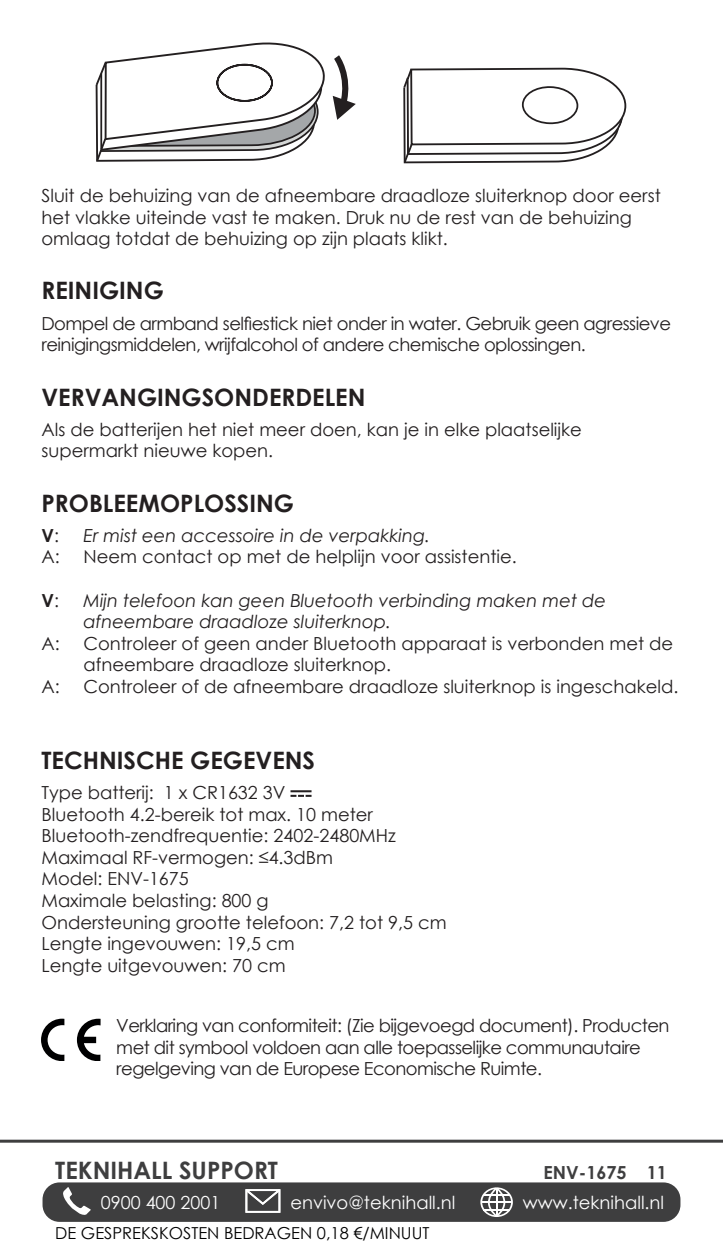
<style>
.page{position:relative;width:723px;height:1259px;background:#fff}
.page>*{position:absolute;margin:0;border:0;box-sizing:border-box;transform-origin:0 0}
.Rubrik{font:700 24px "Century Gothic";color:#231f20}
.t1{font:700 24px "Century Gothic";color:#3e3e3f}
.Brød_tabualtor{font:18px/21.6px "Century Gothic";color:#231f20}
.Brødtekst{font:18px/21.6px "Century Gothic";letter-spacing:-.03em;color:#231f20}
.Brødtekst-2{font:18px/21.6px "Century Gothic";color:#231f20}
.Brød_tabualtor-2{font:italic 18px/21.6px "Century Gothic";color:#231f20}
.t2{font:18px "Century Gothic";color:#fff}
.t3{font:700 18px "Century Gothic";color:#3e3e3f}
.Brød_tabualtor-3{font:700 18px "Century Gothic";color:#231f20}
.t4{font:16.5px "Century Gothic";color:#000001}
.s1{font-weight:400}
</style>
<div class="page">
<div style="left:43px;top:1182px;width:637px;height:39px;background:#3e3e3f;border-radius:17px"></div>
<svg style="left:63px;top:1187px;width:28px;height:28px"></svg>
<svg style="left:245px;top:1189px;width:35px;height:23px"></svg>
<svg style="left:480px;top:1187px;width:33px;height:30px"></svg>
<hr style="left:0;top:1139px;width:723px;height:3px;background:#3e3e3f">
<svg style="left:403px;top:67px;width:224px;height:97px"></svg>
<div style="left:522px;top:86px;width:56px;height:39px;border:2px solid #231f20;border-radius:50%"></div>
<svg style="left:95px;top:42px;width:261px;height:120px"></svg>
<hr style="left:290px;top:790px;width:21px;height:2px;background:#231f20">
<svg style="left:290px;top:795px;width:21px;height:2px"></svg>
<svg style="left:77px;top:1018px;width:24px;height:42px"></svg>
<svg style="left:41px;top:1018px;width:23px;height:42px"></svg>
<p class="Brødtekst-2" style="left:41px;top:184px;width:621px">Sluit de behuizing van de afneembare draadloze sluiterknop door eerst het vlakke uiteinde vast te maken. Druk nu de rest van de behuizing omlaag totdat de behuizing op zijn plaats klikt.</p>
<p class="Rubrik" style="left:41px;top:272px;width:124px">REINIGING</p>
<p class="Brødtekst" style="left:41px;top:312px;width:631px">Dompel de armband selfiestick niet onder in water. Gebruik geen agressieve reinigingsmiddelen, wrijfalcohol of andere chemische oplossingen.</p>
<p class="Rubrik" style="left:41px;top:378px;width:325px">VERVANGINGSONDERDELEN</p>
<p class="Brødtekst-2" style="left:41px;top:418px;width:542px">Als de batterijen het niet meer doen, kan je in elke plaatselijke supermarkt nieuwe kopen.</p>
<p class="Rubrik" style="left:41px;top:484px;width:254px">PROBLEEMOPLOSSING</p>
<p class="Brød_tabualtor-3" style="left:41px;top:521px;width:19px">V<span class="s1">:</span></p>
<p class="Brød_tabualtor-2" style="left:83px;top:524px;width:348px">Er mist een accessoire in de verpakking.</p>
<p class="Brød_tabualtor" style="left:41px;top:546px;width:20px">A:</p>
<p class="Brød_tabualtor" style="left:83px;top:546px;width:435px">Neem contact op met de helplijn voor assistentie.</p>
<p class="Brød_tabualtor-3" style="left:41px;top:586px;width:19px">V<span class="s1">:</span></p>
<p class="Brød_tabualtor-2" style="left:83px;top:589px;width:524px">Mijn telefoon kan geen Bluetooth verbinding maken met de afneembare draadloze sluiterknop.</p>
<p class="Brød_tabualtor" style="left:41px;top:632px;width:20px">A:</p>
<p class="Brød_tabualtor" style="left:83px;top:632px;width:591px">Controleer of geen ander Bluetooth apparaat is verbonden met de afneembare draadloze sluiterknop.</p>
<p class="Brød_tabualtor" style="left:41px;top:675px;width:20px">A:</p>
<p class="Brød_tabualtor" style="left:83px;top:675px;width:596px">Controleer of de afneembare draadloze sluiterknop is ingeschakeld.</p>
<p class="Rubrik" style="left:41px;top:742px;width:275px">TECHNISCHE GEGEVENS</p>
<p class="Brød_tabualtor" style="left:41px;top:781px;width:246px">Type batterij: 1 x CR1632 3V</p>
<p class="Brød_tabualtor" style="left:41px;top:803px;width:333px">Bluetooth 4.2-bereik tot max. 10 meter</p>
<p class="Brød_tabualtor" style="left:41px;top:824px;width:356px">Bluetooth-zendfrequentie: 2402-2480MHz</p>
<p class="Brød_tabualtor" style="left:41px;top:846px;width:293px">Maximaal RF-vermogen: ≤4.3dBm</p>
<p class="Brød_tabualtor" style="left:41px;top:868px;width:149px">Model: ENV-1675</p>
<p class="Brød_tabualtor" style="left:41px;top:889px;width:229px">Maximale belasting: 800 g</p>
<p class="Brød_tabualtor" style="left:41px;top:911px;width:407px">Ondersteuning grootte telefoon: 7,2 tot 9,5 cm</p>
<p class="Brød_tabualtor" style="left:41px;top:932px;width:255px">Lengte ingevouwen: 19,5 cm</p>
<p class="Brød_tabualtor" style="left:41px;top:954px;width:246px">Lengte uitgevouwen: 70 cm</p>
<p class="Brødtekst" style="left:116px;top:1014px;width:555px">Verklaring van conformiteit: (Zie bijgevoegd document). Producten met dit symbool voldoen aan alle toepasselijke communautaire regelgeving van de Europese Economische Ruimte.</p>
<h1 class="t1" style="left:55px;top:1151px;width:224px">TEKNIHALL SUPPORT</h1>
<p class="t3" style="left:543px;top:1158px;width:125px">ENV-1675 11</p>
<p class="t2" style="left:101px;top:1189px;width:121px">0900 400 2001</p>
<p class="t2" style="left:290px;top:1189px;width:167px">envivo@teknihall.nl</p>
<p class="t2" style="left:523px;top:1189px;width:143px">www.teknihall.nl</p>
<p class="t4" style="left:55px;top:1221px;width:376px">DE GESPREKSKOSTEN BEDRAGEN 0,18 €/MINUUT</p>
</div>
